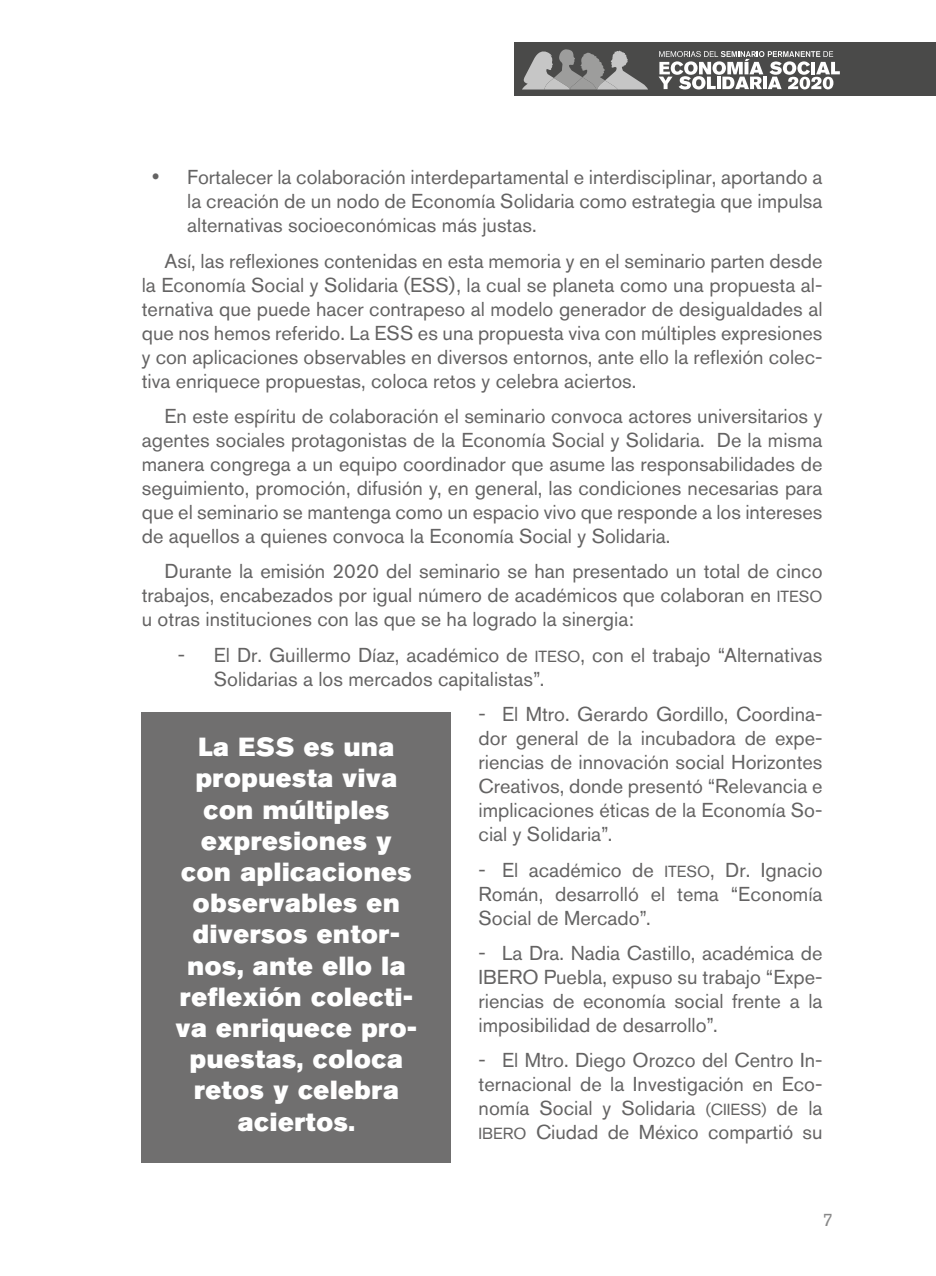
<style>
.page{position:relative;width:936px;height:1276px;background:#fff}
.page>*{position:absolute;margin:0;border:0;box-sizing:border-box;transform-origin:0 0}
.t1{font:26px/31.2px "Akzidenz Grotesk BQ Super";letter-spacing:.025em;color:#fff;text-align:center}
.t2{font:20px/24px "Akzidenz Grotesk BQ";color:#646363;text-align:justify}
.t3{font:18px "Akzidenz Grotesk BQ";color:#878787}
.s1{font-size:16px}
.s2{font-family:"Tahoma"}
</style>
<div class="page">
<div style="left:514px;top:43px;width:421px;height:53px;background:#4a4a49"></div>
<svg style="left:658px;top:51px;width:181px;height:38px"></svg>
<svg style="left:522px;top:49px;width:126px;height:41px"></svg>
<div style="left:142px;top:711px;width:309px;height:451px;background:#706f6f"></div>
<p class="t2" style="left:187px;top:165px;width:636px;text-indent:-36px">• Fortalecer la colaboración interdepartamental e interdisciplinar, aportando a la creación de un nodo de Economía Solidaria como estrategia que impulsa alternativas socioeconómicas más justas.</p>
<p class="t2" style="left:142px;top:248px;width:682px;text-indent:23px">Así, las reflexiones contenidas en esta memoria y en el seminario parten desde la Economía Social y Solidaria (ESS), la cual se planeta como una propuesta al&shy;ternativa que puede hacer contrapeso al modelo generador de desigualdades al que nos hemos referido. La ESS es una propuesta viva con múltiples expresiones y con aplicaciones observables en diversos entornos, ante ello la reflexión colec&shy;tiva enriquece propuestas, coloca retos y celebra aciertos.</p>
<p class="t2" style="left:142px;top:404px;width:682px;text-indent:23px">En este espíritu de colaboración el seminario convoca actores universitarios y agentes sociales protagonistas de la Economía Social y Solidaria. De la misma manera congrega a un equipo coordinador que asume las responsabilidades de seguimiento, promoción, difusión y, en general, las condiciones necesarias para que el seminario se mantenga como un espacio vivo que responde a los intereses de aquellos a quienes convoca la Economía Social y Solidaria.</p>
<p class="t2" style="left:142px;top:559px;width:682px;text-indent:23px">Durante la emisión 2020 del seminario se han presentado un total de cinco trabajos, encabezados por igual número de académicos que colaboran en <span class="s1">ITESO </span>u otras instituciones con las que se ha logrado la sinergia:</p>
<p class="t2" style="left:214px;top:642px;width:610px;text-indent:-36px"><span class="s2">-</span> El Dr. Guillermo Díaz, académico de <span class="s1">ITESO</span>, con el trabajo “Alternativas<br>Solidarias a los mercados capitalistas”.</p>
<p class="t2" style="left:478px;top:702px;width:345px"><span class="s2">-</span> El Mtro. Gerardo Gordillo, Coordina&shy;dor general de la incubadora de expe&shy;riencias de innovación social Horizontes Creativos, donde presentó “Relevancia e implicaciones éticas de la Economía So&shy;cial y Solidaria”.</p>
<p class="t2" style="left:478px;top:857px;width:345px"><span class="s2">-</span> El académico de <span class="s1">ITESO</span>, Dr. Ignacio Román, desarrolló el tema “Economía Social de Mercado”.</p>
<p class="t2" style="left:478px;top:940px;width:345px"><span class="s2">-</span> La Dra. Nadia Castillo, académica de IBERO Puebla, expuso su trabajo “Expe&shy;riencias de economía social frente a la imposibilidad de desarrollo”.</p>
<p class="t2" style="left:478px;top:1048px;width:345px"><span class="s2">-</span> El Mtro. Diego Orozco del Centro In&shy;ternacional de la Investigación en Eco&shy;nomía Social y Solidaria <span class="s1">(CIIESS)</span> de la <span class="s1">IBERO</span> Ciudad de México compartió su</p>
<h1 class="t1" style="left:176px;top:731px;width:242px">La ESS es una propuesta viva con múltiples expresiones y con aplicaciones observables en diversos entor&shy;nos, ante ello la reflexión colecti&shy;va enriquece pro&shy;puestas, coloca retos y celebra aciertos.</h1>
<p class="t3" style="left:822px;top:1208px;width:12px">7</p>
</div>
